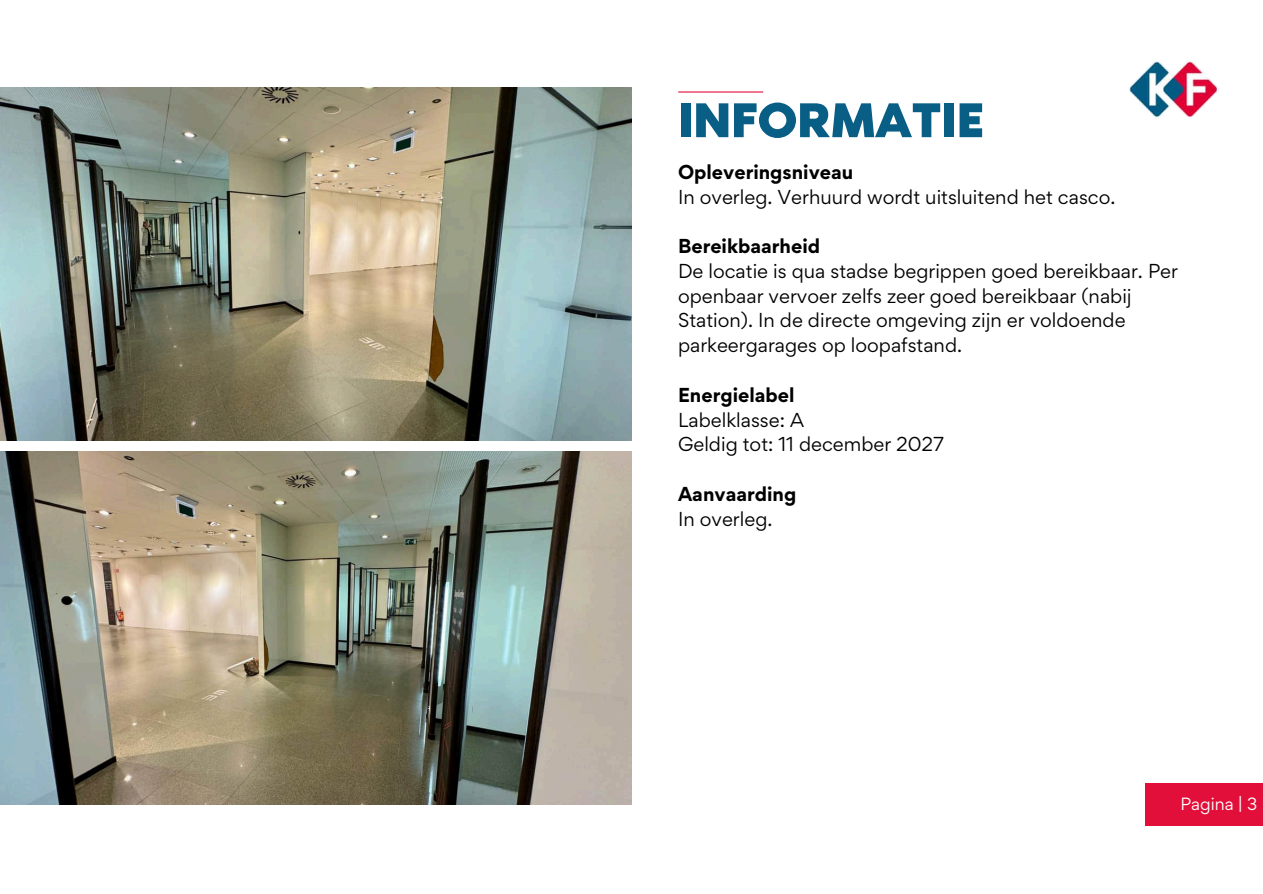
<style>
.page{position:relative;width:1263px;height:894px;background:#fff}
.page>*{position:absolute;margin:0;border:0;box-sizing:border-box;transform-origin:0 0}
.t1{font:61.35px "RTL Media Pro Medium";color:#095e86}
.t2{font:18px/24.8px "Gordita";color:#000}
.t3{font:700 18px/24.8px "Gordita";color:#000}
.t4{font:15.75px "Gordita";color:#fff}
.s1{font-weight:700}
.s2{font-weight:400}
</style>
<div class="page">
<hr style="left:679px;top:91px;width:84px;height:2px;background:#e10f3a">
<img style="left:1128px;top:60px;width:90px;height:58px">
<div style="left:1146px;top:782px;width:117px;height:43px;background:#e10f3a"></div>
<img style="left:0;top:87px;width:631px;height:353px">
<img style="left:0;top:451px;width:631px;height:353px">
<p class="t1" style="left:678px;top:93px;width:308px">INFORMATIE</p>
<h2 class="t2" style="left:678px;top:159px;width:439px"><span class="s1">Opleveringsniveau<br></span>In overleg. Verhuurd wordt uitsluitend het casco.</h2>
<h2 class="t2" style="left:678px;top:233px;width:501px"><span class="s1">Bereikbaarheid<br></span>De locatie is qua stadse begrippen goed bereikbaar. Per openbaar vervoer zelfs zeer goed bereikbaar (nabij Station). In de directe omgeving zijn er voldoende parkeergarages op loopafstand.</h2>
<h2 class="t2" style="left:678px;top:382px;width:268px"><span class="s1">Energielabel<br></span>Labelklasse: A<br>Geldig tot: 11 december 2027</h2>
<p class="t3" style="left:678px;top:481px;width:120px">Aanvaarding<br><span class="s2">In overleg.</span></p>
<h2 class="t4" style="left:1180px;top:793px;width:78px">Pagina | 3</h2>
</div>
